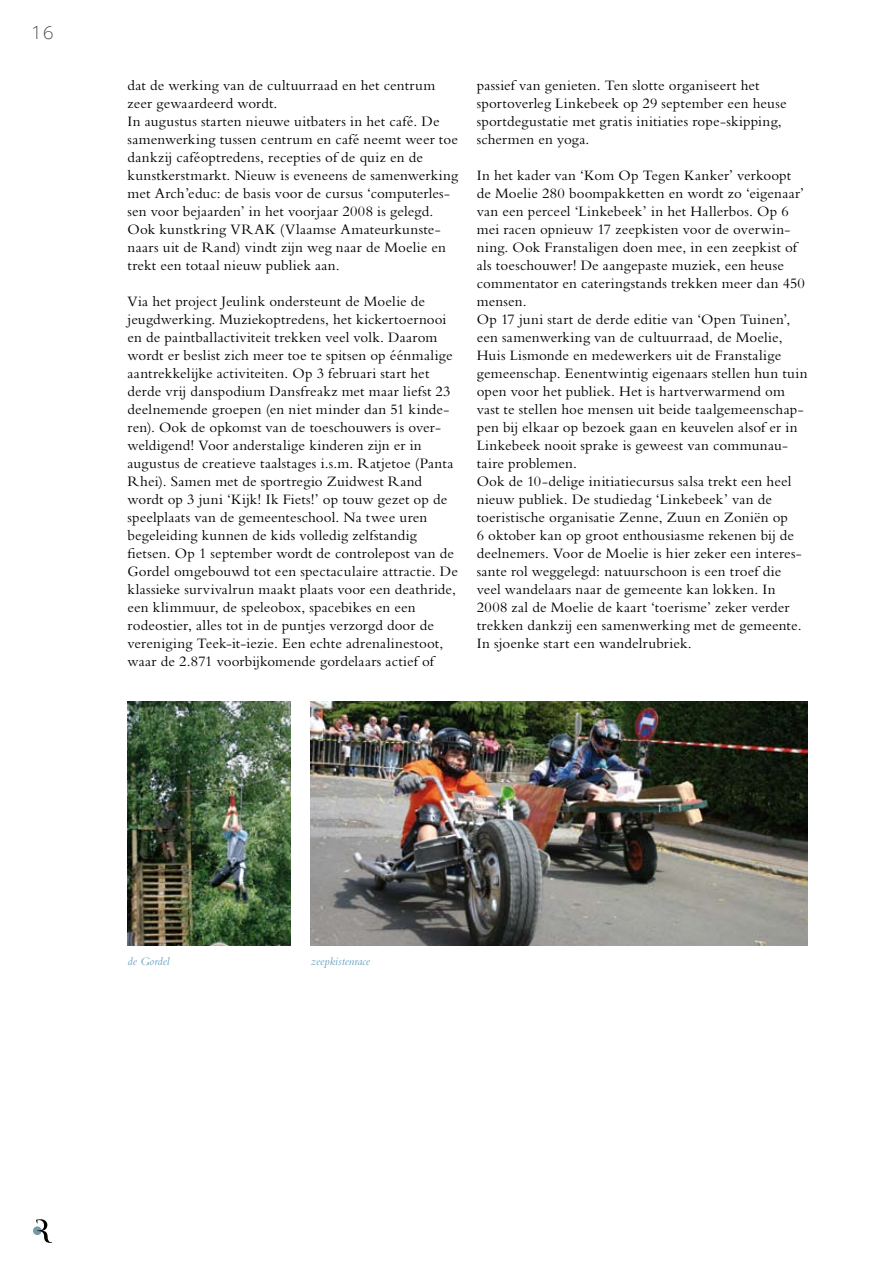
<style>
.page{position:relative;width:893px;height:1263px;background:#fff}
.page>*{position:absolute;margin:0;border:0;box-sizing:border-box;transform-origin:0 0}
.t1{font:300 18px "Precious Sans";color:#33332d}
.t2{font:15px/18px "Bembo Std";letter-spacing:.01em;color:#000}
.t3{font:italic 12px "Bembo Std";color:#67a2c0}
</style>
<div class="page">
<div style="left:33px;top:1226px;width:9px;height:9px;background:#749ba4;border-radius:50%"></div>
<svg style="left:36px;top:1219px;width:16px;height:24px"></svg>
<img style="left:128px;top:702px;width:163px;height:244px">
<img style="left:310px;top:702px;width:498px;height:244px">
<p class="t1" style="left:31px;top:21px;width:25px">16</p>
<p class="t2" style="left:128px;top:76px;width:332px">dat de werking van de cultuurraad en het centrum zeer gewaardeerd wordt.<br>In augustus starten nieuwe uitbaters in het café. De samenwerking tussen centrum en café neemt weer toe dankzij caféoptredens, recepties of de quiz en de kunstkerstmarkt. Nieuw is eveneens de samenwerking met Arch’educ: de basis voor de cursus ‘computerles&shy;sen voor bejaarden’ in het voorjaar 2008 is gelegd.<br>Ook kunstkring VRAK (Vlaamse Amateurkunste&shy;naars uit de Rand) vindt zijn weg naar de Moelie en trekt een totaal nieuw publiek aan.</p>
<p class="t2" style="left:128px;top:292px;width:332px">Via het project Jeulink ondersteunt de Moelie de jeugdwerking. Muziekoptredens, het kickertoernooi en de paintballactiviteit trekken veel volk. Daarom wordt er beslist zich meer toe te spitsen op éénmalige aantrekkelijke activiteiten. Op 3 februari start het derde vrij danspodium Dansfreakz met maar liefst 23 deelnemende groepen (en niet minder dan 51 kinde&shy;ren). Ook de opkomst van de toeschouwers is over&shy;weldigend! Voor anderstalige kinderen zijn er in augustus de creatieve taalstages i.s.m. Ratjetoe (Panta Rhei). Samen met de sportregio Zuidwest Rand wordt op 3 juni ‘Kijk! Ik Fiets!’ op touw gezet op de speelplaats van de gemeenteschool. Na twee uren begeleiding kunnen de kids volledig zelfstandig fietsen. Op 1 september wordt de controlepost van de Gordel omgebouwd tot een spectaculaire attractie. De klassieke survivalrun maakt plaats voor een deathride, een klimmuur, de speleobox, spacebikes en een rodeostier, alles tot in de puntjes verzorgd door de vereniging Teek-it-iezie. Een echte adrenalinestoot, waar de 2.871 voorbijkomende gordelaars actief of</p>
<p class="t2" style="left:477px;top:76px;width:311px">passief van genieten. Ten slotte organiseert het sportoverleg Linkebeek op 29 september een heuse sportdegustatie met gratis initiaties rope-skipping, schermen en yoga.</p>
<p class="t2" style="left:477px;top:166px;width:332px">In het kader van ‘Kom Op Tegen Kanker’ verkoopt de Moelie 280 boompakketten en wordt zo ‘eigenaar’ van een perceel ‘Linkebeek’ in het Hallerbos. Op 6 mei racen opnieuw 17 zeepkisten voor de overwin&shy;ning. Ook Franstaligen doen mee, in een zeepkist of als toeschouwer! De aangepaste muziek, een heuse commentator en cateringstands trekken meer dan 450 mensen.<br>Op 17 juni start de derde editie van ‘Open Tuinen’, een samenwerking van de cultuurraad, de Moelie, Huis Lismonde en medewerkers uit de Franstalige gemeenschap. Eenentwintig eigenaars stellen hun tuin open voor het publiek. Het is hartverwarmend om vast te stellen hoe mensen uit beide taalgemeenschap&shy;pen bij elkaar op bezoek gaan en keuvelen alsof er in Linkebeek nooit sprake is geweest van communau&shy;taire problemen.<br>Ook de 10-delige initiatiecursus salsa trekt een heel nieuw publiek. De studiedag ‘Linkebeek’ van de toeristische organisatie Zenne, Zuun en Zoniën op<br>6 oktober kan op groot enthousiasme rekenen bij de deelnemers. Voor de Moelie is hier zeker een interes&shy;sante rol weggelegd: natuurschoon is een troef die veel wandelaars naar de gemeente kan lokken. In 2008 zal de Moelie de kaart ‘toerisme’ zeker verder trekken dankzij een samenwerking met de gemeente.<br>In sjoenke start een wandelrubriek.</p>
<p class="t3" style="left:128px;top:954px;width:43px">de Gordel</p>
<p class="t3" style="left:310px;top:954px;width:61px">zeepkistenrace</p>
</div>
